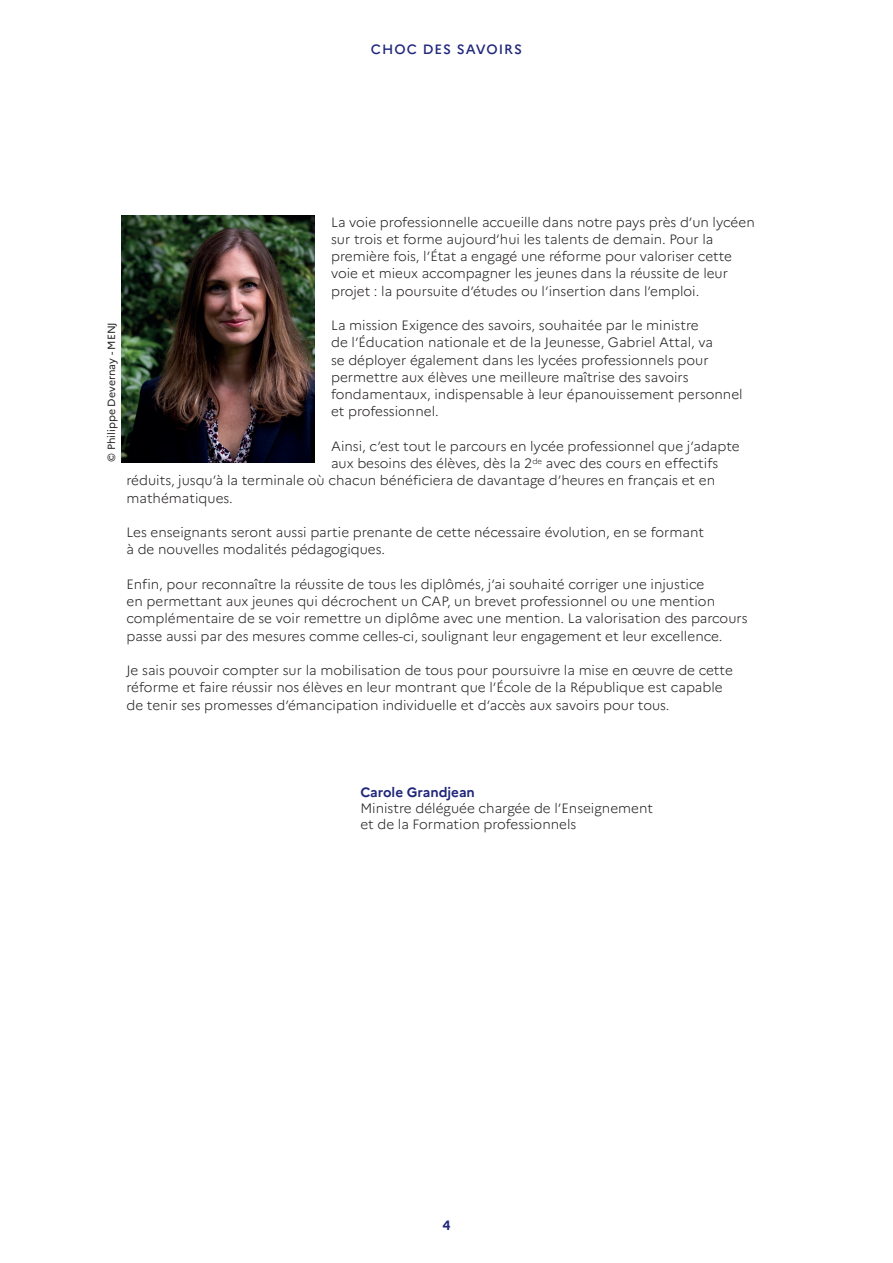
<style>
.page{position:relative;width:893px;height:1263px;background:#fff}
.page>*{position:absolute;margin:0;border:0;box-sizing:border-box;transform-origin:0 0}
.t1{font:300 13.5px/17.2px "Marianne";color:#231f20}
.t2{font:700 13.5px "Marianne";color:#20277b}
.t3{font:500 13.5px "Marianne";letter-spacing:.075em;color:#20277b}
.t4{font:10.5px "Marianne";color:#231f20}
</style>
<div class="page">
<img style="left:121px;top:215px;width:193px;height:247px">
<p class="t3" style="left:371px;top:39px;width:153px">CHOC DES SAVOIRS</p>
<p class="t4" style="left:103px;top:462px;width:142px;rotate:-90deg">© Philippe Devernay - MENJ</p>
<p class="t1" style="left:331px;top:212px;width:425px">La voie professionnelle accueille dans notre pays près d’un lycéen sur trois et forme aujourd’hui les talents de demain. Pour la première fois, l’État a engagé une réforme pour valoriser cette voie et mieux accompagner les jeunes dans la réussite de leur projet : la poursuite d’études ou l’insertion dans l’emploi.</p>
<p class="t1" style="left:331px;top:316px;width:413px">La mission Exigence des savoirs, souhaitée par le ministre<br>de l’Éducation nationale et de la Jeunesse, Gabriel Attal, va<br>se déployer également dans les lycées professionnels pour permettre aux élèves une meilleure maîtrise des savoirs fondamentaux, indispensable à leur épanouissement personnel et professionnel.</p>
<p class="t1" style="left:331px;top:436px;width:410px">Ainsi, c’est tout le parcours en lycée professionnel que j’adapte</p>
<p class="t1" style="left:331px;top:454px;width:389px">aux besoins des élèves, dès la 2<sup>de</sup> avec des cours en effectifs</p>
<p class="t1" style="left:126px;top:471px;width:590px">réduits, jusqu’à la terminale où chacun bénéficiera de davantage d’heures en français et en</p>
<p class="t1" style="left:126px;top:488px;width:108px">mathématiques.</p>
<p class="t1" style="left:126px;top:523px;width:579px">Les enseignants seront aussi partie prenante de cette nécessaire évolution, en se formant à de nouvelles modalités pédagogiques.</p>
<p class="t1" style="left:126px;top:574px;width:623px">Enfin, pour reconnaître la réussite de tous les diplômés, j’ai souhaité corriger une injustice<br>en permettant aux jeunes qui décrochent un CAP, un brevet professionnel ou une mention complémentaire de se voir remettre un diplôme avec une mention. La valorisation des parcours passe aussi par des mesures comme celles-ci, soulignant leur engagement et leur excellence.</p>
<p class="t1" style="left:126px;top:661px;width:608px">Je sais pouvoir compter sur la mobilisation de tous pour poursuivre la mise en œuvre de cette réforme et faire réussir nos élèves en leur montrant que l’École de la République est capable de tenir ses promesses d’émancipation individuelle et d’accès aux savoirs pour tous.</p>
<p class="t2" style="left:360px;top:782px;width:116px">Carole Grandjean</p>
<p class="t1" style="left:360px;top:799px;width:294px;line-height:16.2px">Ministre déléguée chargée de l’Enseignement et de la Formation professionnels</p>
<p class="t2" style="left:442px;top:1214px;width:10px">4</p>
</div>
